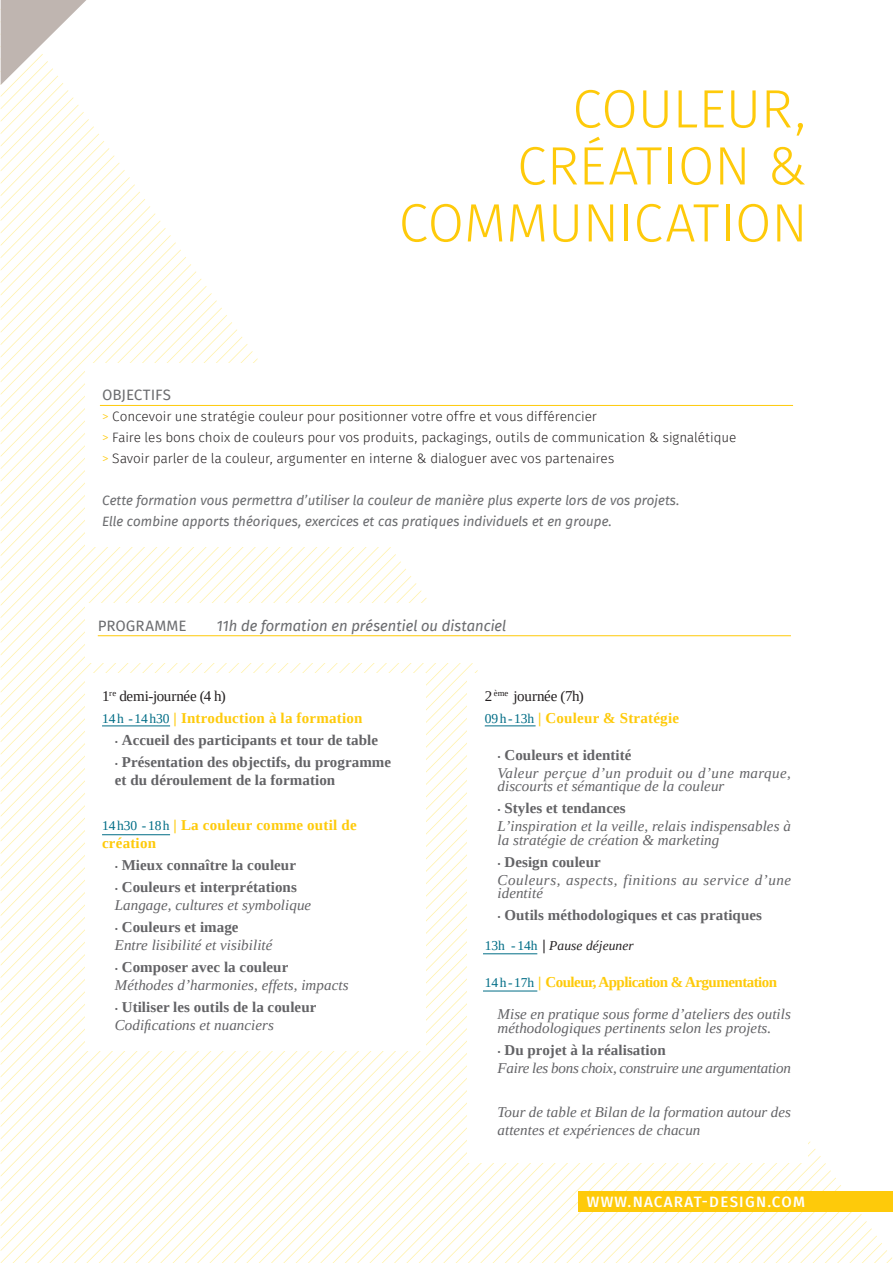
<style>
.page{position:relative;width:893px;height:1263px;background:#fff}
.page>*{position:absolute;margin:0;border:0;box-sizing:border-box;transform-origin:0 0}
.N3-Titres{font:300 54px "Fira Sans";letter-spacing:-.005em;color:#feca0a}
.PROG-Texte{font:italic 15px/13.5px "Tinos";letter-spacing:.005em;color:#636366}
.PROG-Texte-2{font:700 15px/18px "Tinos";letter-spacing:.005em;color:#636366}
.PROG-Titres{font:700 15px/18px "Tinos";letter-spacing:.015em;color:#feca0a}
.PROG-Texte-3{font:italic 15px/13.5px "Tinos";letter-spacing:.035em;color:#636366}
.PROG-Titres-2{font:700 15px "Tinos";letter-spacing:-.035em;color:#feca0a}
.N6-Liste_à_puce{font:italic 15px "Fira Sans";letter-spacing:-.005em;color:#6c6d70}
.N6-Textes_justifiés{font:15px "Tinos";letter-spacing:-.02em;color:#231f20}
.t1{font:500 15px "Fira Sans";letter-spacing:.085em;color:#fff}
.N6-Liste_à_puce-2{font:15px "Fira Sans";color:#6c6d70}
.N6-Liste_à_puce-3{font:300 13.5px "Fira Sans";letter-spacing:-.005em;color:#231f20}
.N6-Liste_à_puce-4{font:italic 13.5px "Fira Sans";color:#6c6d70}
.PROG-Intertitres{font:italic 13.5px "Tinos";letter-spacing:.005em;color:#231f20}
.s1{color:#feca0a}
.s2{font-weight:400;font-size:13.5px;color:#016d86}
.s3{font-weight:400;font-style:italic;font-size:9px}
.s4{font-style:normal;color:#016d86}
.s5{font-weight:700;font-style:normal;font-size:15px}
</style>
<div class="page">
<svg style="left:1px;top:735px;width:462px;height:528px"></svg>
<svg style="left:12px;top:742px;width:455px;height:521px"></svg>
<svg style="left:25px;top:750px;width:442px;height:513px"></svg>
<svg style="left:37px;top:757px;width:430px;height:506px"></svg>
<svg style="left:49px;top:764px;width:418px;height:499px"></svg>
<svg style="left:62px;top:771px;width:405px;height:492px"></svg>
<svg style="left:74px;top:779px;width:393px;height:484px"></svg>
<svg style="left:246px;top:880px;width:221px;height:383px"></svg>
<svg style="left:259px;top:887px;width:208px;height:376px"></svg>
<svg style="left:271px;top:895px;width:196px;height:368px"></svg>
<svg style="left:283px;top:902px;width:184px;height:361px"></svg>
<svg style="left:296px;top:909px;width:171px;height:354px"></svg>
<svg style="left:308px;top:916px;width:159px;height:347px"></svg>
<svg style="left:320px;top:924px;width:147px;height:339px"></svg>
<svg style="left:332px;top:931px;width:135px;height:332px"></svg>
<svg style="left:345px;top:938px;width:122px;height:325px"></svg>
<svg style="left:357px;top:945px;width:110px;height:318px"></svg>
<svg style="left:369px;top:953px;width:98px;height:310px"></svg>
<svg style="left:382px;top:960px;width:85px;height:303px"></svg>
<svg style="left:394px;top:967px;width:73px;height:296px"></svg>
<svg style="left:406px;top:974px;width:61px;height:289px"></svg>
<svg style="left:419px;top:982px;width:48px;height:281px"></svg>
<svg style="left:431px;top:989px;width:36px;height:274px"></svg>
<svg style="left:443px;top:996px;width:24px;height:267px"></svg>
<svg style="left:455px;top:1003px;width:13px;height:260px"></svg>
<svg style="left:529px;top:1163px;width:13px;height:100px"></svg>
<svg style="left:542px;top:1141px;width:350px;height:122px"></svg>
<svg style="left:1px;top:0;width:211px;height:506px"></svg>
<div style="left:578px;top:1191px;width:315px;height:21px;background:#feca0a"></div>
<div style="left:85px;top:364px;width:723px;height:183px;background:#fff"></div>
<div style="left:85px;top:673px;width:340px;height:378px;background:#fff"></div>
<hr style="left:98px;top:635px;width:693px;height:1px;background:#feca0a">
<hr style="left:100px;top:405px;width:693px;height:1px;background:#feca0a">
<div style="left:468px;top:673px;width:340px;height:490px;background:#fff"></div>
<hr style="left:102px;top:726px;width:68px;height:1px;background:#016d86">
<hr style="left:485px;top:726px;width:51px;height:1px;background:#016d86">
<hr style="left:483px;top:953px;width:54px;height:1px;background:#016d86">
<hr style="left:483px;top:991px;width:54px;height:1px;background:#016d86">
<hr style="left:102px;top:834px;width:68px;height:1px;background:#016d86">
<p class="N3-Titres" style="left:572px;top:71px;width:237px">COULEUR,</p>
<p class="N3-Titres" style="left:517px;top:128px;width:293px">CRÉATION &amp;</p>
<p class="N3-Titres" style="left:398px;top:185px;width:411px">COMMUNICATION</p>
<p class="N6-Liste_à_puce-2" style="left:102px;top:384px;width:70px">OBJECTIFS</p>
<p class="N6-Liste_à_puce-3" style="left:102px;top:407px;width:496px"><span class="s1">&gt;</span> Concevoir une stratégie couleur pour positionner votre offre et vous différencier</p>
<p class="N6-Liste_à_puce-3" style="left:102px;top:428px;width:636px"><span class="s1">&gt;</span> Faire les bons choix de couleurs pour vos produits, packagings, outils de communication &amp; signalétique</p>
<p class="N6-Liste_à_puce-3" style="left:102px;top:449px;width:514px"><span class="s1">&gt;</span> Savoir parler de la couleur, argumenter en interne &amp; dialoguer avec vos partenaires</p>
<p class="N6-Liste_à_puce-4" style="left:102px;top:491px;width:579px">Cette formation vous permettra d’utiliser la couleur de manière plus experte lors de vos projets.</p>
<p class="N6-Liste_à_puce-4" style="left:102px;top:512px;width:512px">Elle combine apports théoriques, exercices et cas pratiques individuels et en groupe.</p>
<p class="N6-Liste_à_puce-2" style="left:98px;top:615px;width:90px">PROGRAMME</p>
<p class="N6-Liste_à_puce" style="left:217px;top:615px;width:291px">11h de formation en présentiel ou distanciel</p>
<p class="N6-Textes_justifiés" style="left:102px;top:686px;width:125px">1<sup>re</sup> demi-journée (4 h)</p>
<p class="PROG-Titres" style="left:102px;top:709px;width:262px"><span class="s2">14h -14h30</span> | Introduction à la formation</p>
<p class="PROG-Texte-2" style="left:115px;top:731px;width:265px"><span class="s3">•</span> Accueil des participants et tour de table</p>
<p class="PROG-Texte-2" style="left:115px;top:753px;width:278px"><span class="s3">•</span> Présentation des objectifs, du programme et du déroulement de la formation</p>
<p class="PROG-Titres" style="left:102px;top:816px;width:256px"><span class="s2">14h30 -18h</span> | La couleur comme outil de création</p>
<p class="PROG-Texte-2" style="left:115px;top:856px;width:183px"><span class="s3">•</span> Mieux connaître la couleur</p>
<p class="PROG-Texte-2" style="left:115px;top:878px;width:184px"><span class="s3">•</span> Couleurs et interprétations</p>
<p class="PROG-Texte" style="left:115px;top:898px;width:198px">Langage, cultures et symbolique</p>
<p class="PROG-Texte-2" style="left:115px;top:918px;width:125px"><span class="s3">•</span> Couleurs et image</p>
<p class="PROG-Texte" style="left:115px;top:938px;width:159px">Entre lisibilité et visibilité</p>
<p class="PROG-Texte-2" style="left:115px;top:958px;width:175px"><span class="s3">•</span> Composer avec la couleur</p>
<p class="PROG-Texte" style="left:115px;top:978px;width:235px">Méthodes d’harmonies, effets, impacts</p>
<p class="PROG-Texte-2" style="left:115px;top:998px;width:203px"><span class="s3">•</span> Utiliser les outils de la couleur</p>
<p class="PROG-Texte" style="left:115px;top:1018px;width:161px">Codifications et nuanciers</p>
<p class="N6-Textes_justifiés" style="left:485px;top:686px;width:100px">2 <sup>ème</sup> journée (7h)</p>
<p class="PROG-Titres" style="left:485px;top:709px;width:196px"><span class="s2">09h-13h</span> | Couleur &amp; Stratégie</p>
<p class="PROG-Texte-2" style="left:497px;top:746px;width:136px"><span class="s3">•</span> Couleurs et identité</p>
<p class="PROG-Texte" style="left:497px;top:766px;width:295px">Valeur perçue d’un produit ou d’une marque, discourts et sémantique de la couleur</p>
<p class="PROG-Texte-2" style="left:497px;top:799px;width:130px"><span class="s3">•</span> Styles et tendances</p>
<p class="PROG-Texte" style="left:497px;top:819px;width:295px">L’inspiration et la veille, relais indispensables à la stratégie de création &amp; marketing</p>
<p class="PROG-Texte-2" style="left:497px;top:853px;width:105px"><span class="s3">•</span> Design couleur</p>
<p class="PROG-Texte-3" style="left:497px;top:873px;width:295px">Couleurs, aspects, finitions au service d’une identité</p>
<p class="PROG-Texte-2" style="left:497px;top:906px;width:266px"><span class="s3">•</span> Outils méthodologiques et cas pratiques</p>
<p class="PROG-Intertitres" style="left:485px;top:937px;width:150px"><span class="s4">13h -14h</span> <span class="s5">|</span> Pause déjeuner</p>
<p class="PROG-Titres-2" style="left:485px;top:972px;width:294px"><span class="s2">14h-17h</span> | Couleur, Application &amp; Argumentation</p>
<p class="PROG-Texte" style="left:497px;top:1007px;width:295px">Mise en pratique sous forme d’ateliers des outils méthodologiques pertinents selon les projets.</p>
<p class="PROG-Texte-2" style="left:497px;top:1041px;width:170px"><span class="s3">•</span> Du projet à la réalisation</p>
<p class="PROG-Texte" style="left:497px;top:1061px;width:295px">Faire les bons choix, construire une argumentation</p>
<p class="PROG-Texte" style="left:497px;top:1103px;width:295px;line-height:18px">Tour de table et Bilan de la formation autour des attentes et expériences de chacun</p>
<p class="t1" style="left:587px;top:1191px;width:220px">WWW.NACARAT-DESIGN.COM</p>
</div>
